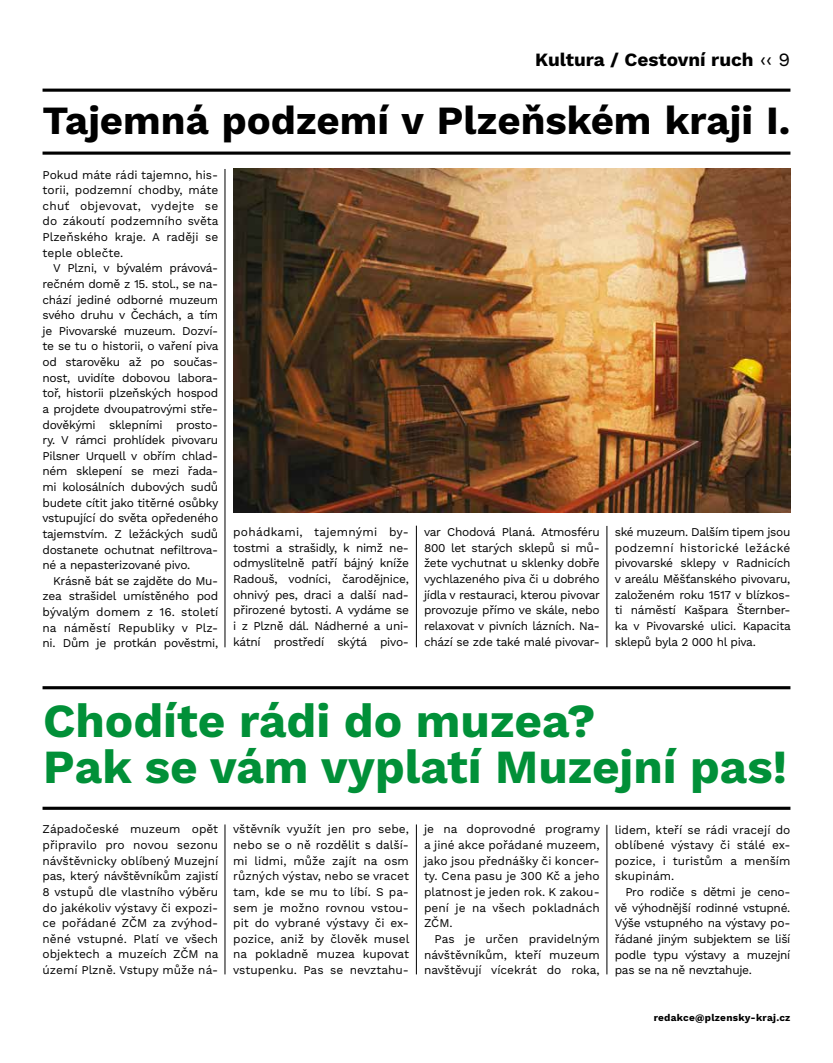
<style>
.page{position:relative;width:833px;height:1063px;background:#fff}
.page>*{position:absolute;margin:0;border:0;box-sizing:border-box;transform-origin:0 0}
.t1{font:700 47.5px/46.2px "Work Sans";color:#019038}
.t2{font:700 40px "Work Sans";color:#000}
.t3{font:700 18.75px "Work Sans";color:#000}
.t4{font:11.88px/15.6px "Work Sans";letter-spacing:-.015em;color:#000;text-align:justify}
.t5{font:700 10px "Work Sans";letter-spacing:.025em;color:#000}
.s1{font-weight:400}
</style>
<div class="page">
<hr style="left:43px;top:807px;width:747px;height:3px;background:#000">
<hr style="left:43px;top:686px;width:747px;height:3px;background:#000">
<hr style="left:43px;top:89px;width:747px;height:3px;background:#000">
<hr style="left:43px;top:152px;width:747px;height:3px;background:#000">
<img style="left:233px;top:169px;width:557px;height:344px">
<hr style="left:225px;top:169px;width:1px;height:478px;background:#000">
<hr style="left:606px;top:526px;width:1px;height:121px;background:#000">
<hr style="left:416px;top:526px;width:1px;height:121px;background:#000">
<hr style="left:225px;top:824px;width:1px;height:150px;background:#000">
<hr style="left:606px;top:825px;width:1px;height:149px;background:#000">
<hr style="left:416px;top:824px;width:1px;height:150px;background:#000">
<h3 class="t3" style="left:535px;top:48px;width:257px">Kultura / Cestovní ruch <span class="s1">‹‹ 9</span></h3>
<h2 class="t2" style="left:43px;top:97px;width:749px">Tajemná podzemí v Plzeňském kraji I.</h2>
<p class="t4" style="left:43px;top:167px;width:177px">Pokud máte rádi tajemno, his&shy;torii, podzemní chodby, máte chuť objevovat, vydejte se do zákoutí podzemního světa Plzeňského kraje. A raději se teple oblečte.</p>
<p class="t4" style="left:43px;top:261px;width:177px;text-indent:11px">V Plzni, v bývalém právová&shy;rečném domě z 15. stol., se na&shy;chází jediné odborné muzeum svého druhu v Čechách, a tím je Pivovarské muzeum. Dozví&shy;te se tu o historii, o vaření piva od starověku až po součas&shy;nost, uvidíte dobovou labora&shy;toř, historii plzeňských hospod a projdete dvoupatrovými stře&shy;dověkými sklepními prosto&shy;ry. V rámci prohlídek pivovaru Pilsner Urquell v obřím chlad&shy;ném sklepení se mezi řada&shy;mi kolosálních dubových sudů budete cítit jako titěrné osůbky vstupující do světa opředeného tajemstvím. Z ležáckých sudů dostanete ochutnat nefiltrova&shy;né a nepasterizované pivo.</p>
<p class="t4" style="left:43px;top:573px;width:177px;text-indent:11px">Krásně bát se zajděte do Mu&shy;zea strašidel umístěného pod bývalým domem z 16. století na náměstí Republiky v Plz&shy;ni. Dům je protkán pověstmi,</p>
<p class="t4" style="left:233px;top:525px;width:177px">pohádkami, tajemnými by&shy;tostmi a strašidly, k nimž ne&shy;odmyslitelně patří bájný kníže Radouš, vodníci, čarodějnice, ohnivý pes, draci a další nad&shy;přirozené bytosti. A vydáme se i z Plzně dál. Nádherné a uni&shy;kátní prostředí skýtá pivo-</p>
<p class="t4" style="left:424px;top:525px;width:177px">var Chodová Planá. Atmosféru 800 let starých sklepů si mů&shy;žete vychutnat u sklenky dobře vychlazeného piva či u dobrého jídla v restauraci, kterou pivovar provozuje přímo ve skále, nebo relaxovat v pivních lázních. Na&shy;chází se zde také malé pivovar-</p>
<p class="t4" style="left:614px;top:525px;width:177px">ské muzeum. Dalším tipem jsou podzemní historické ležácké pivovarské sklepy v Radnicích v areálu Měšťanského pivovaru, založeném roku 1517 v blízkos&shy;ti náměstí Kašpara Šternber&shy;ka v Pivovarské ulici. Kapacita sklepů byla 2 000 hl piva.</p>
<h1 class="t1" style="left:43px;top:700px;width:745px">Chodíte rádi do muzea?<br>Pak se vám vyplatí Muzejní pas!</h1>
<p class="t4" style="left:43px;top:822px;width:177px">Západočeské muzeum opět připravilo pro novou sezonu návštěvnicky oblíbený Muzejní pas, který návštěvníkům zajistí 8 vstupů dle vlastního výběru do jakékoliv výstavy či expozi&shy;ce pořádané ZČM za zvýhod&shy;něné vstupné. Platí ve všech objektech a muzeích ZČM na území Plzně. Vstupy může ná-</p>
<p class="t4" style="left:233px;top:822px;width:178px">vštěvník využít jen pro sebe, nebo se o ně rozdělit s další&shy;mi lidmi, může zajít na osm různých výstav, nebo se vracet tam, kde se mu to líbí. S pa&shy;sem je možno rovnou vstou&shy;pit do vybrané výstavy či ex&shy;pozice, aniž by člověk musel na pokladně muzea kupovat vstupenku. Pas se nevztahu-</p>
<p class="t4" style="left:424px;top:822px;width:177px">je na doprovodné programy a jiné akce pořádané muzeem, jako jsou přednášky či koncer&shy;ty. Cena pasu je 300 Kč a jeho platnost je jeden rok. K zakou&shy;pení je na všech pokladnách ZČM.</p>
<p class="t4" style="left:424px;top:932px;width:177px;text-indent:11px">Pas je určen pravidelným návštěvníkům, kteří muzeum navštěvují vícekrát do roka,</p>
<p class="t4" style="left:615px;top:822px;width:177px">lidem, kteří se rádi vracejí do oblíbené výstavy či stálé ex&shy;pozice, i turistům a menším skupinám.</p>
<p class="t4" style="left:615px;top:885px;width:177px;text-indent:11px">Pro rodiče s dětmi je ceno&shy;vě výhodnější rodinné vstupné.<br>Výše vstupného na výstavy po&shy;řádané jiným subjektem se liší podle typu výstavy a muzejní pas se na ně nevztahuje.</p>
<p class="t5" style="left:653px;top:1012px;width:138px">redakce@plzensky-kraj.cz</p>
</div>
